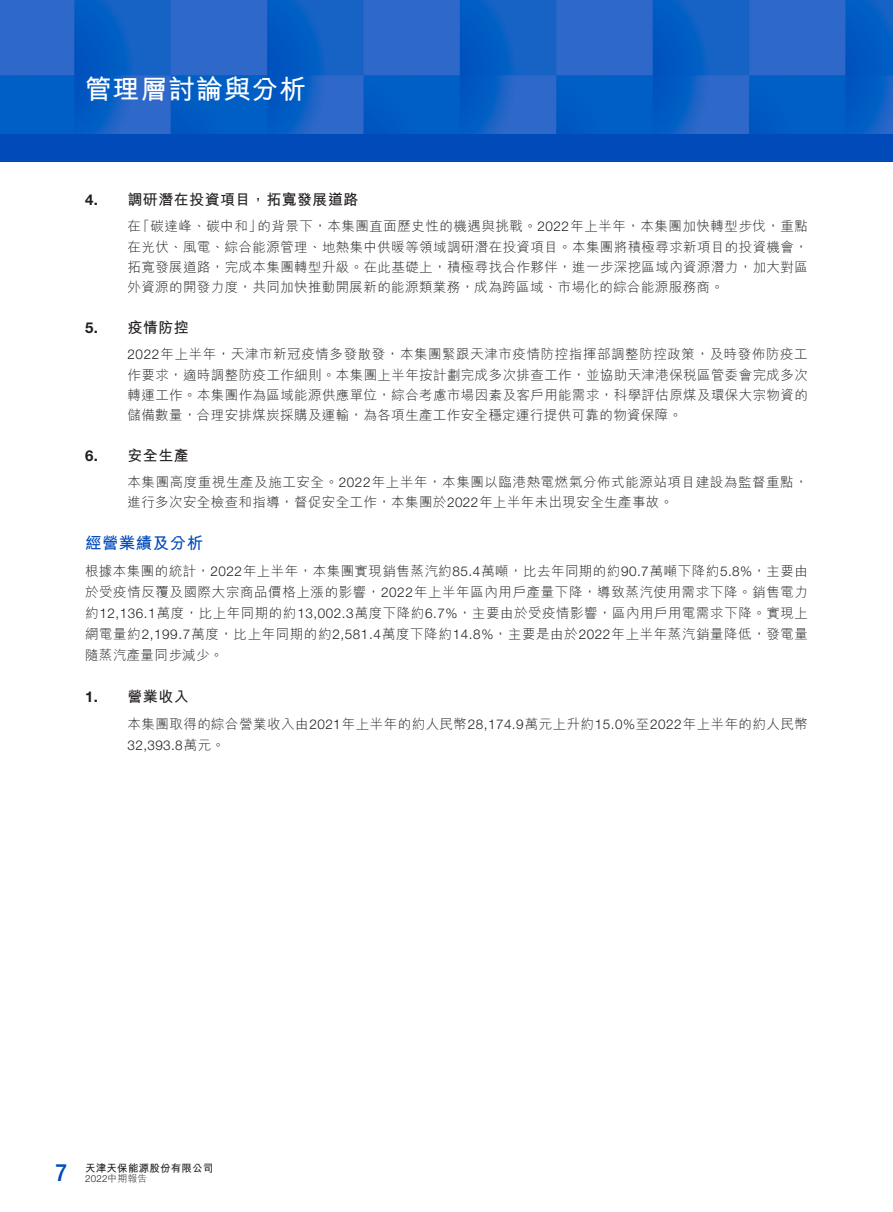
<style>
.page{position:relative;width:893px;height:1212px;background:#fff}
.page>*{position:absolute;margin:0;border:0;box-sizing:border-box;transform-origin:0 0}
.t1{font:700 27px "M Hei HK";letter-spacing:.03em;color:#fff}
.t2{font:500 condensed 24px "Helvetica Neue LT Std";color:#004aba}
.t3{font:700 16.5px "M Hei HK";letter-spacing:.03em;color:#004aba}
.t4{font:700 15px "M Hei HK";letter-spacing:.03em;color:#231f20}
.t5{font:700 15px "Helvetica Neue LT Std";color:#231f20}
.t6{font:300 13.5px/20.2px "M Hei HK";letter-spacing:.03em;color:#231f20}
.t7{font:300 13.5px "Helvetica Neue LT Std";color:#231f20}
.t8{font:700 10.5px "M Hei HK";letter-spacing:.02em;color:#231f20}
.t9{font:300 9.75px "Helvetica Neue LT Std";color:#231f20}
.s1{font-family:"Helvetica Neue LT Std"}
.s2{font-family:"M Hei HK"}
</style>
<div class="page">
<img style="left:0;top:0;width:893px;height:134px">
<div style="left:0;top:134px;width:893px;height:28px;background:#004aba"></div>
<h1 class="t1" style="left:85px;top:69px;width:223px">管理層討論與分析</h1>
<p class="t5" style="left:85px;top:190px;width:14px">4.</p>
<p class="t5" style="left:85px;top:318px;width:14px">5.</p>
<p class="t5" style="left:85px;top:446px;width:14px">6.</p>
<p class="t4" style="left:128px;top:188px;width:232px">調研潛在投資項目，拓寬發展道路</p>
<p class="t6" style="left:137px;top:216px;width:127px">「碳達峰、碳中和」</p>
<p class="t6" style="left:257px;top:216px;width:552px">的背景下，本集團直面歷史性的機遇與挑戰。<span class="s1">2022</span>年上半年，本集團加快轉型步伐，重點</p>
<p class="t6" style="left:128px;top:216px;width:682px">在<br>在光伏、風電、綜合能源管理、地熱集中供暖等領域調研潛在投資項目。本集團將積極尋求新項目的投資機會，拓寬發展道路，完成本集團轉型升級。在此基礎上，積極尋找合作夥伴，進一步深挖區域內資源潛力，加大對區外資源的開發力度，共同加快推動開展新的能源類業務，成為跨區域、市場化的綜合能源服務商。</p>
<p class="t4" style="left:128px;top:316px;width:63px">疫情防控</p>
<p class="t6" style="left:128px;top:344px;width:682px;text-align:justify"><span class="s1">2022</span>年上半年，天津市新冠疫情多發散發，本集團緊跟天津市疫情防控指揮部調整防控政策，及時發佈防疫工作要求，適時調整防疫工作細則。本集團上半年按計劃完成多次排查工作，並協助天津港保稅區管委會完成多次轉運工作。本集團作為區域能源供應單位，綜合考慮市場因素及客戶用能需求，科學評估原煤及環保大宗物資的儲備數量，合理安排煤炭採購及運輸，為各項生產工作安全穩定運行提供可靠的物資保障。</p>
<p class="t4" style="left:128px;top:444px;width:63px">安全生產</p>
<p class="t6" style="left:128px;top:472px;width:682px">本集團高度重視生產及施工安全。<span class="s1">2022</span>年上半年，本集團以臨港熱電燃氣分佈式能源站項目建設為監督重點，進行多次安全檢查和指導，督促安全工作，本集團於<span class="s1">2022</span>年上半年未出現安全生產事故。</p>
<p class="t3" style="left:85px;top:531px;width:120px">經營業績及分析</p>
<p class="t6" style="left:85px;top:560px;width:724px;line-height:21px;text-align:justify">根據本集團的統計，<span class="s1">2022</span>年上半年，本集團實現銷售蒸汽約<span class="s1">85.4</span>萬噸，比去年同期的約<span class="s1">90.7</span>萬噸下降約<span class="s1">5.8%</span>，主要由於受疫情反覆及國際大宗商品價格上漲的影響，<span class="s1">2022</span>年上半年區內用戶產量下降，導致蒸汽使用需求下降。銷售電力約<span class="s1">12,136.1</span>萬度，比上年同期的約<span class="s1">13,002.3</span>萬度下降約<span class="s1">6.7%</span>，主要由於受疫情影響，區內用戶用電需求下降。實現上網電量約<span class="s1">2,199.7</span>萬度，比上年同期的約<span class="s1">2,581.4</span>萬度下降約<span class="s1">14.8%</span>，主要是由於<span class="s1">2022</span>年上半年蒸汽銷量降低，發電量隨蒸汽產量同步減少。</p>
<p class="t4" style="left:128px;top:686px;width:63px">營業收入</p>
<p class="t5" style="left:85px;top:687px;width:14px">1.</p>
<p class="t6" style="left:128px;top:714px;width:682px">本集團取得的綜合營業收入由<span class="s1">2021</span>年上半年的約人民幣<span class="s1">28,174.9</span>萬元上升約<span class="s1">15.0%</span>至<span class="s1">2022</span>年上半年的約人民幣</p>
<p class="t7" style="left:128px;top:737px;width:99px">32,393.8<span class="s2">萬元。</span></p>
<h2 class="t2" style="left:56px;top:1158px;width:13px">7</h2>
<p class="t8" style="left:85px;top:1160px;width:130px">天津天保能源股份有限公司</p>
<p class="t9" style="left:85px;top:1173px;width:63px">2022<span class="s2">中期報告</span></p>
</div>
